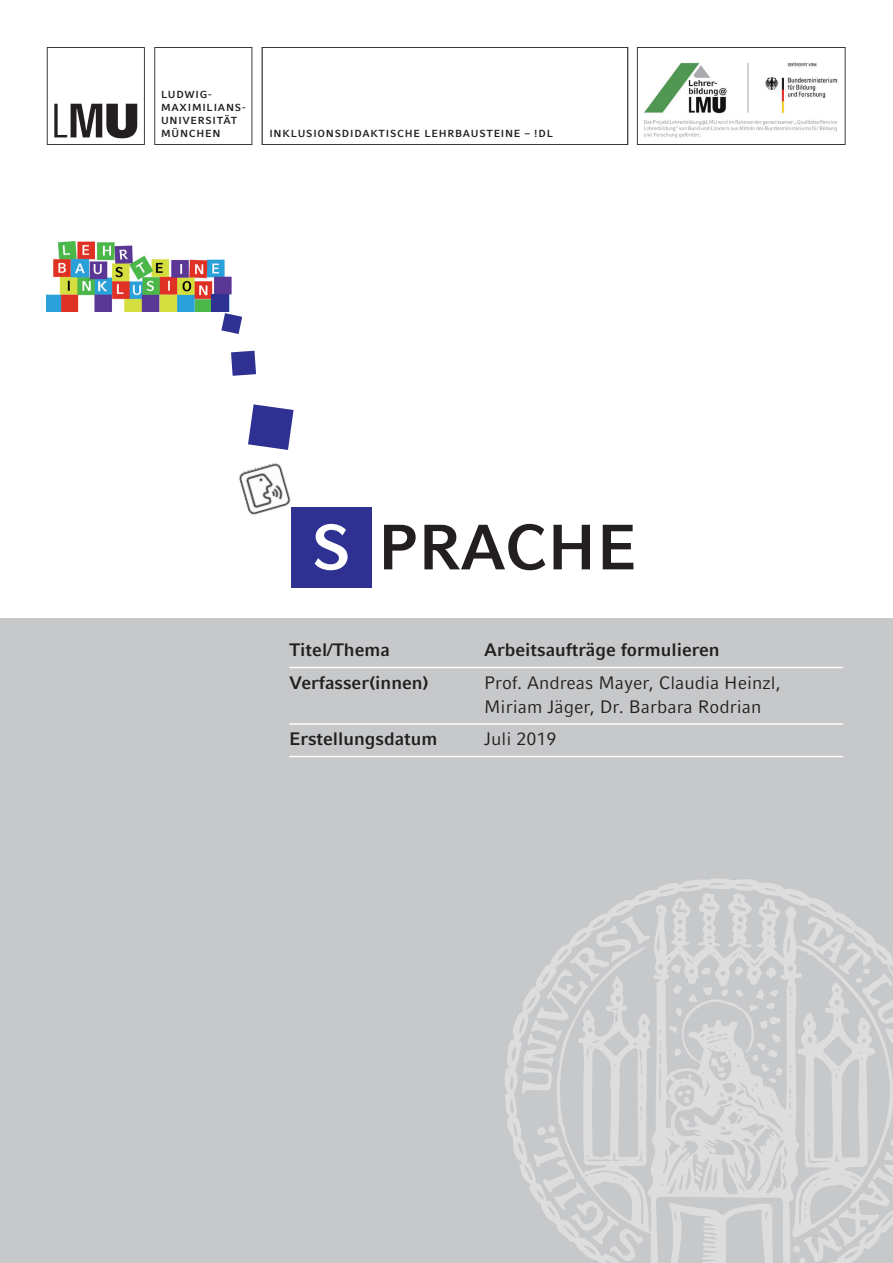
<style>
.page{position:relative;width:893px;height:1263px;background:#fff}
.page>*{position:absolute;margin:0;border:0;box-sizing:border-box;transform-origin:0 0}
.t1{font:700 63.75px "LMU Compatil Fact";color:#231f20}
.t2{font:700 18px "LMU Compatil Fact";color:#231f20}
.t3{font:18px/24px "LMU Compatil Fact";color:#231f20}
.t4{font:700 10.2px/13.2px "LMU Compatil Fact";letter-spacing:.075em;color:#231f20}
.s1{color:#fff}
</style>
<div class="page">
<div style="left:0;top:619px;width:893px;height:644px;background:#c7c8ca"></div>
<svg style="left:154px;top:47px;width:98px;height:98px"></svg>
<svg style="left:637px;top:47px;width:208px;height:98px"></svg>
<svg style="left:262px;top:47px;width:366px;height:98px"></svg>
<svg style="left:47px;top:47px;width:98px;height:98px"></svg>
<img style="left:643px;top:62px;width:199px;height:80px">
<img style="left:505px;top:879px;width:388px;height:384px">
<hr style="left:289px;top:667px;width:554px;height:1px;background:#fff">
<hr style="left:289px;top:723px;width:554px;height:2px;background:#fff">
<hr style="left:289px;top:756px;width:554px;height:1px;background:#fff">
<img style="left:47px;top:241px;width:185px;height:70px">
<div style="left:291px;top:507px;width:81px;height:80px;background:#2e3092"></div>
<svg style="left:248px;top:404px;width:46px;height:46px"></svg>
<svg style="left:231px;top:351px;width:25px;height:25px"></svg>
<svg style="left:221px;top:313px;width:21px;height:21px"></svg>
<div style="left:211px;top:294px;width:18px;height:18px;background:#2e3092"></div>
<img style="left:238px;top:462px;width:53px;height:53px">
<p class="t4" style="left:161px;top:88px;width:86px">LUDWIG-<br>MAXIMILIANS-<br>UNIVERSITÄT<br>MÜNCHEN</p>
<p class="t4" style="left:269px;top:127px;width:285px">INKLUSIONSDIDAKTISCHE LEHRBAUSTEINE – !DL</p>
<p class="t1" style="left:311px;top:510px;width:326px"><span class="s1">S</span> PRACHE</p>
<p class="t2" style="left:289px;top:639px;width:102px">Titel/Thema</p>
<p class="t2" style="left:484px;top:639px;width:237px">Arbeitsaufträge formulieren</p>
<p class="t2" style="left:289px;top:672px;width:141px">Verfasser(innen)</p>
<p class="t3" style="left:484px;top:670px;width:298px">Prof. Andreas Mayer, Claudia Heinzl,<br>Miriam Jäger, Dr. Barbara Rodrian</p>
<p class="t2" style="left:289px;top:728px;width:150px">Erstellungsdatum</p>
<p class="t3" style="left:484px;top:727px;width:74px">Juli 2019</p>
</div>
